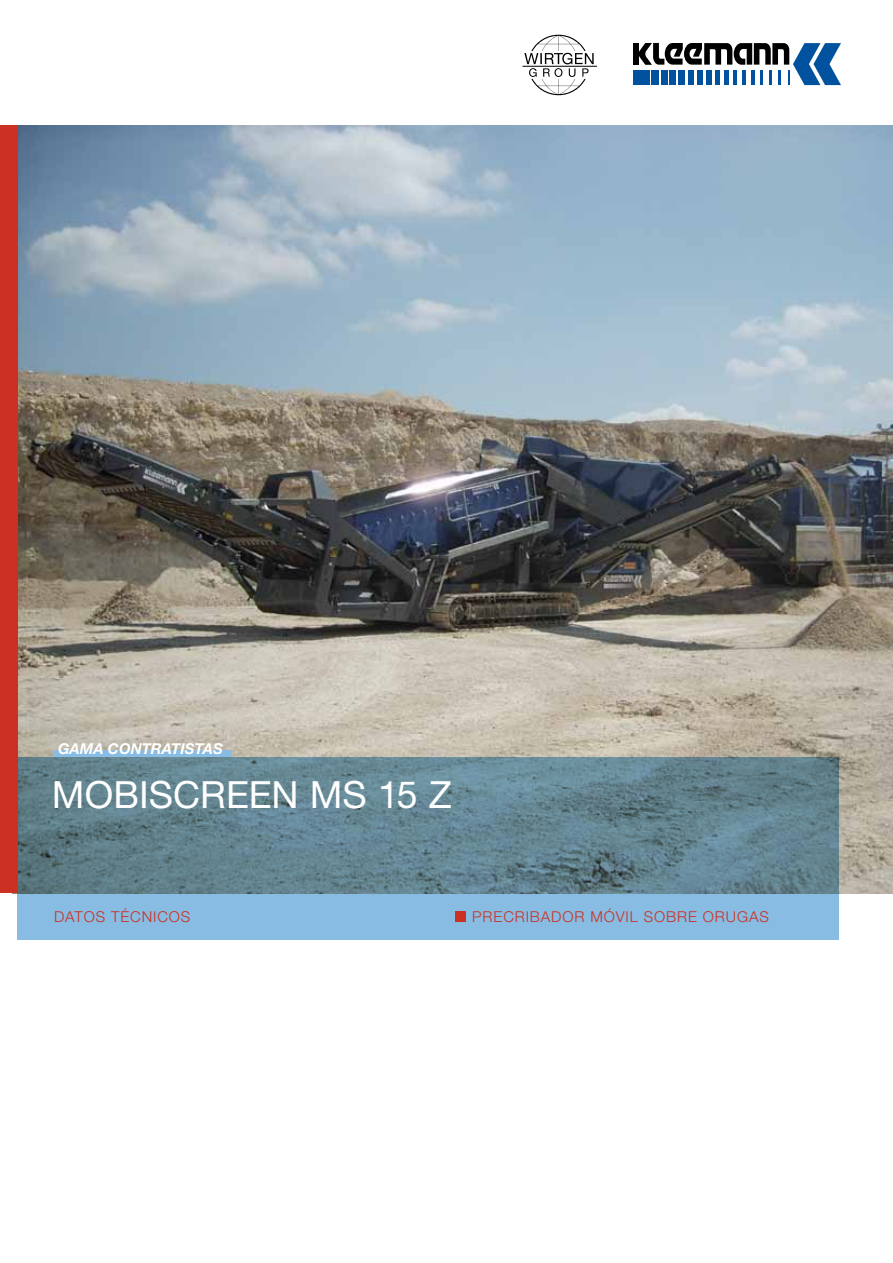
<style>
.page{position:relative;width:893px;height:1263px;background:#fff}
.page>*{position:absolute;margin:0;border:0;box-sizing:border-box;transform-origin:0 0}
.t1{font:37.5px "Helvetica Neue";color:#fff}
.t2{font:300 15px "Helvetica Neue";letter-spacing:.06em;color:#cb3023}
.t3{font:italic 700 15px "Helvetica Neue";color:#fff}
</style>
<div class="page">
<img style="left:17px;top:125px;width:876px;height:768px">
<svg style="left:17px;top:757px;width:822px;height:183px"></svg>
<div style="left:0;top:125px;width:17px;height:768px;background:#cb3023"></div>
<div style="left:455px;top:911px;width:11px;height:11px;background:#cb3023"></div>
<div style="left:633px;top:43px;width:6px;height:22px;background:#000"></div>
<div style="left:633px;top:71px;width:8px;height:14px;background:#00519e"></div>
<svg style="left:638px;top:43px;width:203px;height:42px"></svg>
<svg style="left:523px;top:35px;width:74px;height:60px"></svg>
<div style="left:54px;top:750px;width:176px;height:7px;background:#88bce2"></div>
<p class="t3" style="left:58px;top:739px;width:166px">GAMA CONTRATISTAS</p>
<h1 class="t1" style="left:52px;top:772px;width:401px">MOBISCREEN MS 15 Z</h1>
<p class="t2" style="left:54px;top:908px;width:138px">DATOS TÉCNICOS</p>
<p class="t2" style="left:472px;top:908px;width:81px">PRECRIBADO</p>
<p class="t2" style="left:574px;top:908px;width:186px">R MÓVIL SOBRE ORUGAS</p>
</div>
